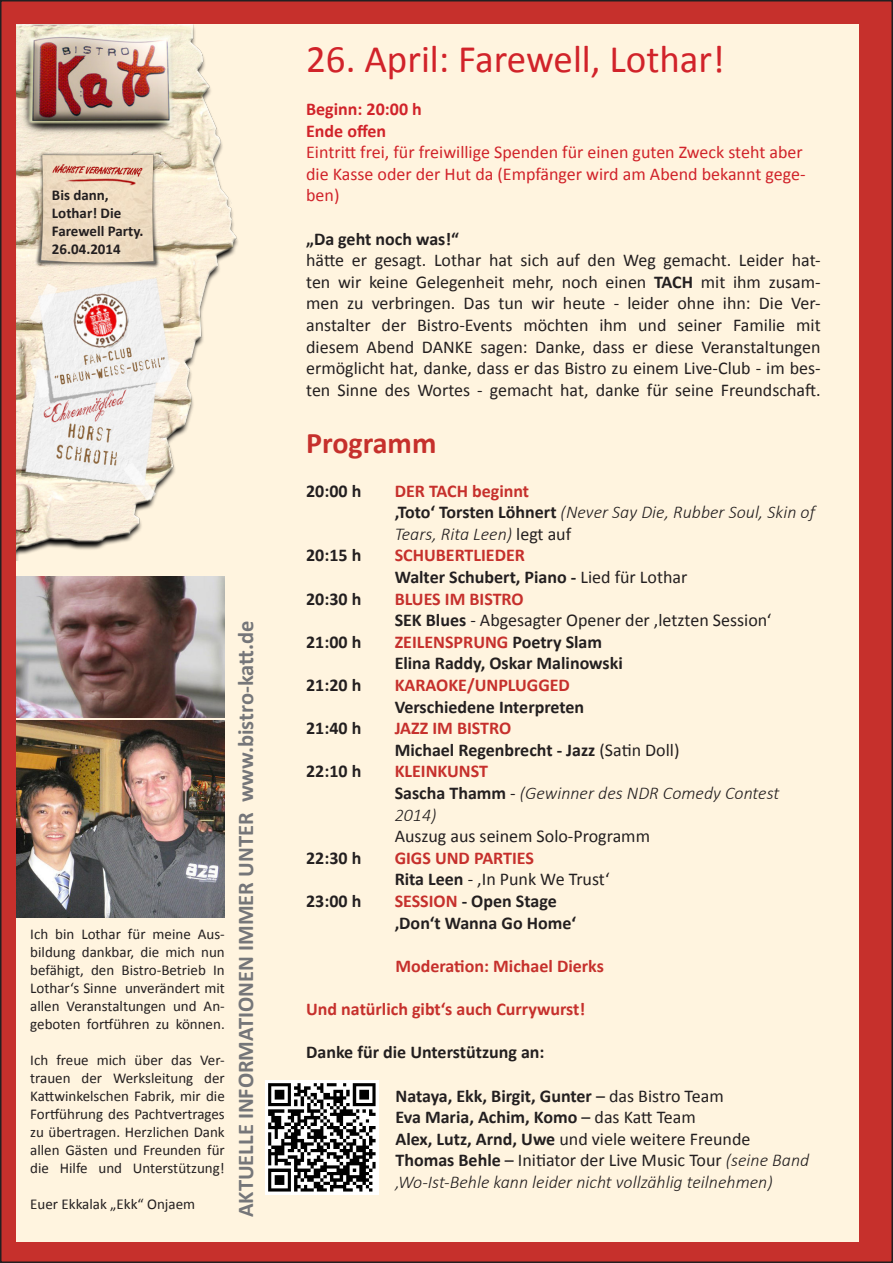
<style>
.page{position:relative;width:893px;height:1263px;background:#fff}
.page>*{position:absolute;margin:0;border:0;box-sizing:border-box;transform-origin:0 0}
.t1{font:39px "Calibri";color:#d1232a}
.t2{font:700 30px "Calibri";color:#c6302c}
.t3{font:700 22.5px "Calibri";color:#757679}
.t4{font:18px/21.6px "Calibri";color:#231f20}
.t5{font:700 18px/21.6px "Calibri";color:#231f20}
.t6{font:italic 300 18px/21.6px "Calibri";color:#231f20}
.t7{font:18px/21.6px "Calibri";color:#d1232a}
.t8{font:700 18px "Calibri";color:#c6302c}
.t9{font:700 18px "Calibri";color:#d1232a}
.t10{font:15px/18px "Calibri";color:#231f20;text-align:justify}
.t11{font:700 15px/18px "Calibri";color:#231f20}
.s1{font-weight:700}
.s2{font-weight:700;font-style:normal;color:#c6302c}
.s3{font-weight:700;font-style:normal}
.s4{font-weight:400;font-style:normal}
.s5{color:#c6302c}
.s6{font-weight:400}
.s7{font-weight:700;color:#c6302c}
</style>
<div class="page">
<div style="left:1px;top:1px;width:891px;height:1261px;background:#c6302c"></div>
<div style="left:17px;top:24px;width:842px;height:1218px;background:#fff4df"></div>
<img style="left:17px;top:24px;width:221px;height:537px">
<img style="left:16px;top:275px;width:216px;height:227px">
<img style="left:35px;top:149px;width:127px;height:120px">
<img style="left:17px;top:576px;width:208px;height:142px">
<img style="left:17px;top:720px;width:208px;height:198px">
<img style="left:265px;top:1081px;width:113px;height:113px">
<p class="t11" style="left:52px;top:186px;width:93px">Bis dann,<br>Lothar! Die<br>Farewell Party.</p>
<p class="t11" style="left:52px;top:240px;width:70px">26.04.2014</p>
<p class="t10" style="left:30px;top:925px;width:196px">Ich bin Lothar für meine Aus&shy;bildung dankbar, die mich nun befähigt, den Bistro-Betrieb In Lothar‘s Sinne unverändert mit allen Veranstaltungen und An&shy;geboten fortführen zu können.</p>
<p class="t10" style="left:30px;top:1051px;width:196px">Ich freue mich über das Ver&shy;trauen der Werksleitung der Kattwinkelschen Fabrik, mir die Fortführung des Pachtvertrages zu übertragen. Herzlichen Dank allen Gästen und Freunden für die Hilfe und Unterstützung!</p>
<p class="t10" style="left:30px;top:1195px;width:166px">Euer Ekkalak „Ekk“ Onjaem</p>
<p class="t3" style="left:231px;top:1217px;width:598px;rotate:-90deg">AKTUELLE INFORMATIONEN IMMER UNTER www.bistro-katt.de</p>
<p class="t1" style="left:306px;top:34px;width:420px">26. April: Farewell, Lothar!</p>
<p class="t9" style="left:306px;top:97px;width:117px">Beginn: 20:00 h</p>
<p class="t9" style="left:306px;top:119px;width:82px">Ende offen</p>
<p class="t7" style="left:306px;top:141px;width:501px">Eintritt frei, für freiwillige Spenden für einen guten Zweck steht aber die Kasse oder der Hut da (Empfänger wird am Abend bekannt gege&shy;ben)</p>
<p class="t5" style="left:306px;top:228px;width:154px">„Da geht noch was!“</p>
<p class="t4" style="left:306px;top:249px;width:516px;text-align:justify">hätte er gesagt. Lothar hat sich auf den Weg gemacht. Leider hat&shy;ten wir keine Gelegenheit mehr, noch einen <span class="s1">TACH</span> mit ihm zusam&shy;men zu verbringen. Das tun wir heute - leider ohne ihn: Die Ver&shy;anstalter der Bistro-Events möchten ihm und seiner Familie mit diesem Abend DANKE sagen: Danke, dass er diese Veranstaltungen ermöglicht hat, danke, dass er das Bistro zu einem Live-Club - im bes&shy;ten Sinne des Wortes - gemacht hat, danke für seine Freundschaft.</p>
<p class="t2" style="left:306px;top:424px;width:132px">Programm</p>
<p class="t5" style="left:306px;top:480px;width:57px">20:00 h</p>
<p class="t6" style="left:395px;top:480px;width:422px"><span class="s2">DER TACH beginnt<br></span><span class="s3">‚Toto‘ Torsten Löhnert</span> (Never Say Die, Rubber Soul, Skin of<br>Tears, Rita Leen) <span class="s4">legt auf</span></p>
<p class="t5" style="left:306px;top:545px;width:57px">20:15 h</p>
<p class="t5" style="left:395px;top:545px;width:294px"><span class="s5">SCHUBERTLIEDER<br></span>Walter Schubert, Piano - <span class="s6">Lied für Lothar</span></p>
<p class="t5" style="left:306px;top:588px;width:57px">20:30 h</p>
<p class="t4" style="left:395px;top:588px;width:378px"><span class="s7">BLUES IM BISTRO<br></span><span class="s1">SEK Blues</span> - Abgesagter Opener der ‚letzten Session‘</p>
<p class="t5" style="left:306px;top:631px;width:57px">21:00 h</p>
<p class="t5" style="left:395px;top:631px;width:230px"><span class="s5">ZEILENSPRUNG</span> Poetry Slam<br>Elina Raddy, Oskar Malinowski</p>
<p class="t5" style="left:306px;top:674px;width:57px">21:20 h</p>
<p class="t5" style="left:395px;top:674px;width:191px"><span class="s5">KARAOKE/UNPLUGGED<br></span>Verschiedene Interpreten</p>
<p class="t5" style="left:306px;top:717px;width:57px">21:40 h</p>
<p class="t5" style="left:395px;top:717px;width:286px"><span class="s5">JAZZ IM BISTRO<br></span>Michael Regenbrecht - Jazz <span class="s6">(Satin Doll)</span></p>
<p class="t5" style="left:306px;top:761px;width:57px">22:10 h</p>
<p class="t6" style="left:395px;top:760px;width:386px"><span class="s2">KLEINKUNST<br></span><span class="s3">Sascha Thamm</span> <span class="s4">-</span> (Gewinner des NDR Comedy Contest<br>2014)<br><span class="s4">Auszug aus seinem Solo-Programm</span></p>
<p class="t5" style="left:306px;top:847px;width:57px">22:30 h</p>
<p class="t4" style="left:395px;top:847px;width:216px"><span class="s7">GIGS UND PARTIES<br></span><span class="s1">Rita Leen</span> - ‚In Punk We Trust‘</p>
<p class="t5" style="left:306px;top:890px;width:57px">23:00 h</p>
<p class="t5" style="left:395px;top:890px;width:183px"><span class="s5">SESSION</span> - Open Stage ‚Don‘t Wanna Go Home‘</p>
<p class="t8" style="left:395px;top:954px;width:210px">Moderation: Michael Dierks</p>
<p class="t8" style="left:306px;top:997px;width:281px">Und natürlich gibt‘s auch Currywurst!</p>
<p class="t5" style="left:306px;top:1041px;width:240px">Danke für die Unterstützung an:</p>
<p class="t5" style="left:395px;top:1085px;width:330px">Nataya, Ekk, Birgit, Gunter <span class="s6">– das Bistro Team</span></p>
<p class="t5" style="left:395px;top:1106px;width:302px">Eva Maria, Achim, Komo <span class="s6">– das Katt Team</span></p>
<p class="t6" style="left:395px;top:1128px;width:415px"><span class="s3">Alex, Lutz, Arnd, Uwe</span> <span class="s4">und viele weitere Freunde<br></span><span class="s3">Thomas Behle</span> <span class="s4">– Initiator der Live Music Tour</span> (seine Band ‚Wo-Ist-Behle kann leider nicht vollzählig teilnehmen)</p>
</div>
